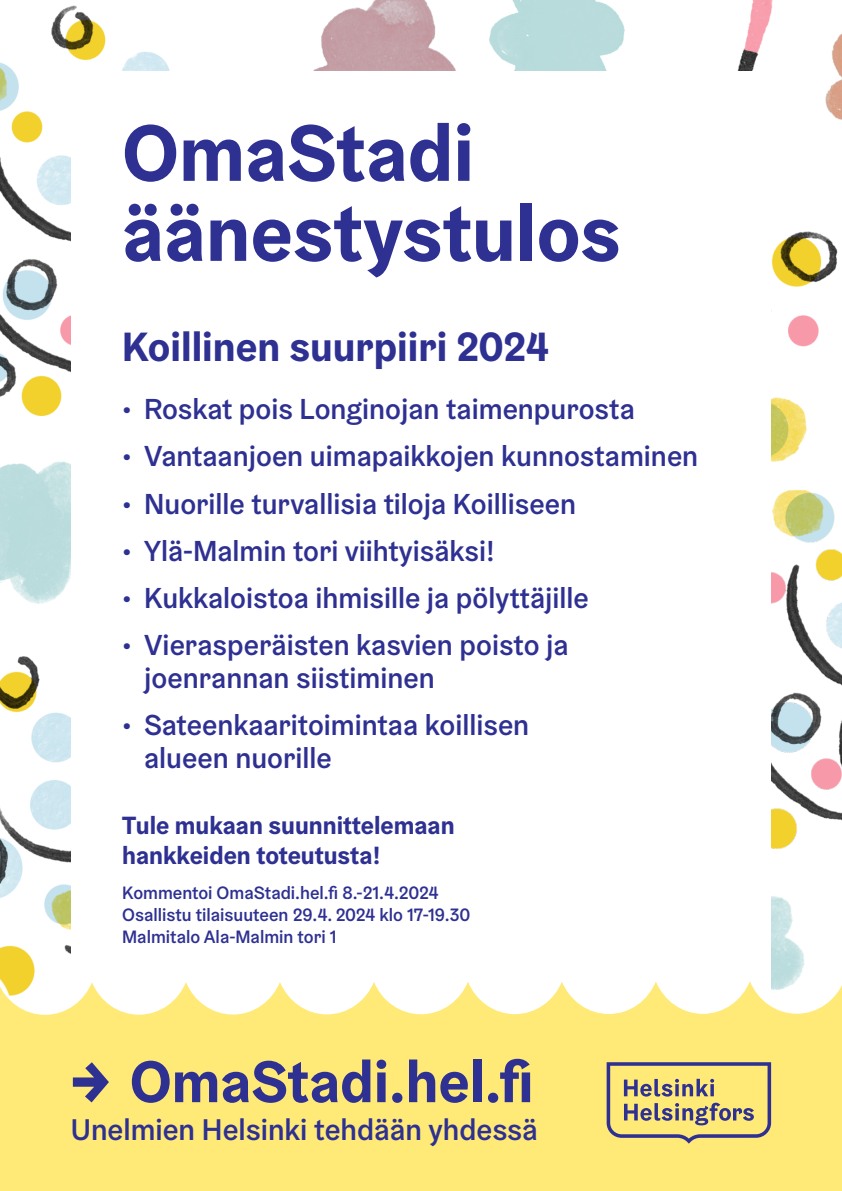
<style>
.page{position:relative;width:842px;height:1191px;background:#fff}
.page>*{position:absolute;margin:0;border:0;box-sizing:border-box;transform-origin:0 0}
.Otsikko{font:700 80px/80px "Helsinki Grotesk";color:#2e3092}
.t1{font:700 58.9px "Helsinki Grotesk";color:#2e3092}
.Piiri_otsikko{font:700 41px "Helsinki Grotesk";color:#2e3092}
.Teksti{font:500 30px "Helsinki Grotesk";color:#2e3092}
.t2{font:500 29px/33px "Helsinki Grotesk";color:#2e3092}
.Tule_mukaan_otsikko{font:700 25px/30px "Helsinki Grotesk";color:#2e3092}
.Teksti-2{font:500 18px/21.6px "Helsinki Grotesk";color:#2e3092}
.s1{font-weight:900;font-size:57.1px}
</style>
<div class="page">
<img style="left:0;top:0;width:842px;height:981px">
<div style="left:71px;top:71px;width:700px;height:977px;background:#fff"></div>
<svg style="left:0;top:981px;width:842px;height:210px;fill:#ffea77"></svg>
<svg style="left:607px;top:1062px;width:164px;height:81px"></svg>
<h1 class="Otsikko" style="left:122px;top:112px;width:500px">OmaStadi äänestystulos</h1>
<h2 class="Piiri_otsikko" style="left:122px;top:320px;width:428px">Koillinen suurpiiri 2024</h2>
<p class="t2" style="left:122px;top:392px;width:514px">• Roskat pois Longinojan taimenpurosta</p>
<p class="t2" style="left:122px;top:439px;width:578px">• Vantaanjoen uimapaikkojen kunnostaminen</p>
<p class="t2" style="left:122px;top:486px;width:455px">• Nuorille turvallisia tiloja Koilliseen</p>
<p class="t2" style="left:122px;top:534px;width:374px">• Ylä-Malmin tori viihtyisäksi!</p>
<p class="t2" style="left:122px;top:581px;width:468px">• Kukkaloistoa ihmisille ja pölyttäjille</p>
<p class="t2" style="left:144px;top:628px;width:426px;text-indent:-22px">• Vierasperäisten kasvien poisto ja joenrannan siistiminen</p>
<p class="t2" style="left:144px;top:708px;width:387px;text-indent:-22px">• Sateenkaaritoimintaa koillisen alueen nuorille</p>
<p class="Tule_mukaan_otsikko" style="left:122px;top:809px;width:334px">Tule mukaan suunnittelemaan hankkeiden toteutusta!</p>
<p class="Teksti-2" style="left:122px;top:882px;width:350px">Kommentoi OmaStadi.hel.fi 8.-21.4.2024<br>Osallistu tilaisuuteen 29.4. 2024 klo 17-19.30<br>Malmitalo Ala-Malmin tori 1</p>
<p class="t1" style="left:71px;top:1044px;width:464px"><span class="s1">→</span> OmaStadi.hel.fi</p>
<p class="Teksti" style="left:71px;top:1110px;width:468px">Unelmien Helsinki tehdään yhdessä</p>
</div>
